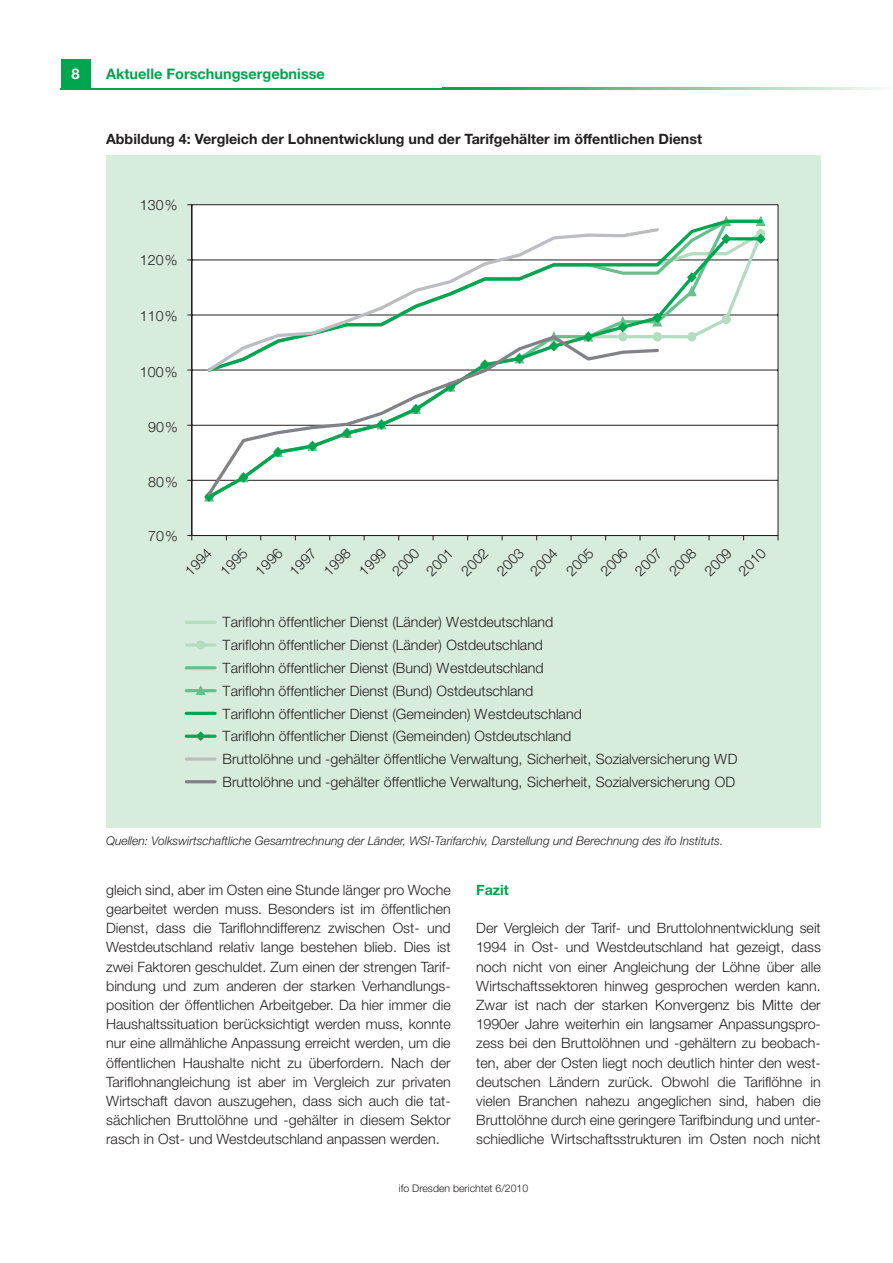
<style>
.page{position:relative;width:893px;height:1263px;background:#fff}
.page>*{position:absolute;margin:0;border:0;box-sizing:border-box;transform-origin:0 0}
.t1{font:700 14.7px "Helvetica Neue";color:#fff}
.t2{font:700 14.55px "Helvetica Neue";color:#00a54f}
.t3{font:300 14.25px/19.2px "Helvetica Neue";color:#231f20;text-align:justify}
.t4{font:700 14.25px "Helvetica Neue";color:#231f20}
.t5{font:700 14.25px "Helvetica Neue";color:#00a54f}
.t6{font:italic 300 12px "Helvetica Neue";color:#231f20}
.t7{font:300 10.5px "Helvetica Neue";color:#231f20}
</style>
<div class="page">
<div style="left:61px;top:60px;width:30px;height:29px;background:#00a54f"></div>
<hr style="left:61px;top:88px;width:382px;height:1px;background:#00a54f">
<svg style="left:443px;top:88px;width:440px;height:1px"></svg>
<div style="left:106px;top:155px;width:714px;height:673px;background:#d8ecdd"></div>
<svg style="left:187px;top:204px;width:591px;height:337px;background:#eff1ef"></svg>
<div style="left:756px;top:229px;width:9px;height:10px;border:2px solid #b3dcc0;border-radius:50%"></div>
<svg style="left:720px;top:215px;width:12px;height:3px"></svg>
<svg style="left:754px;top:215px;width:12px;height:12px"></svg>
<svg style="left:205px;top:218px;width:559px;height:283px;background:#f1f7f4"></svg>
<svg style="left:203px;top:491px;width:12px;height:12px"></svg>
<svg style="left:661px;top:312px;width:2px;height:15px"></svg>
<svg style="left:685px;top:271px;width:13px;height:26px"></svg>
<svg style="left:720px;top:233px;width:12px;height:12px"></svg>
<svg style="left:755px;top:233px;width:11px;height:12px"></svg>
<svg style="left:204px;top:226px;width:457px;height:149px;background:#f0f5f2"></svg>
<svg style="left:204px;top:334px;width:456px;height:165px;background:#f0f5f2"></svg>
<hr style="left:186px;top:621px;width:29px;height:3px;background:#b3dcc0">
<svg style="left:186px;top:643px;width:29px;height:4px"></svg>
<div style="left:196px;top:640px;width:9px;height:9px;border:2px solid #b3dcc0;border-radius:50%"></div>
<hr style="left:186px;top:666px;width:29px;height:3px;background:#65c18b">
<hr style="left:186px;top:689px;width:29px;height:3px;background:#65c18b">
<svg style="left:194px;top:685px;width:13px;height:10px"></svg>
<hr style="left:186px;top:712px;width:29px;height:3px;background:#00a54f">
<hr style="left:186px;top:735px;width:29px;height:3px;background:#00a54f">
<svg style="left:195px;top:731px;width:11px;height:10px"></svg>
<svg style="left:186px;top:757px;width:29px;height:4px"></svg>
<hr style="left:186px;top:780px;width:29px;height:3px;background:#808285">
<p class="t1" style="left:72px;top:69px;width:10px">8</p>
<p class="t2" style="left:106px;top:69px;width:220px">Aktuelle Forschungsergebnisse</p>
<p class="t4" style="left:106px;top:134px;width:597px">Abbildung 4: Vergleich der Lohnentwicklung und der Tarifgehälter im öffentlichen Dienst</p>
<p class="t3" style="left:140px;top:196px;width:39px">130%</p>
<p class="t3" style="left:140px;top:252px;width:39px">120%</p>
<p class="t3" style="left:140px;top:308px;width:39px">110%</p>
<p class="t3" style="left:140px;top:363px;width:39px">100%</p>
<p class="t3" style="left:148px;top:419px;width:31px">90%</p>
<p class="t3" style="left:148px;top:473px;width:31px">80%</p>
<p class="t3" style="left:148px;top:527px;width:31px">70%</p>
<p class="t3" style="left:181px;top:567px;width:33px;rotate:-45deg">1994</p>
<p class="t3" style="left:217px;top:567px;width:33px;rotate:-45deg">1995</p>
<p class="t3" style="left:252px;top:567px;width:33px;rotate:-45deg">1996</p>
<p class="t3" style="left:286px;top:567px;width:33px;rotate:-45deg">1997</p>
<p class="t3" style="left:320px;top:567px;width:33px;rotate:-45deg">1998</p>
<p class="t3" style="left:355px;top:567px;width:33px;rotate:-45deg">1999</p>
<p class="t3" style="left:388px;top:567px;width:33px;rotate:-45deg">2000</p>
<p class="t3" style="left:422px;top:567px;width:33px;rotate:-45deg">2001</p>
<p class="t3" style="left:457px;top:567px;width:33px;rotate:-45deg">2002</p>
<p class="t3" style="left:493px;top:567px;width:33px;rotate:-45deg">2003</p>
<p class="t3" style="left:542px;top:547px;width:33px;line-height:25.5px;text-indent:-25px;rotate:-45deg">2004<br>2005</p>
<p class="t3" style="left:597px;top:567px;width:33px;rotate:-45deg">2006</p>
<p class="t3" style="left:631px;top:567px;width:33px;rotate:-45deg">2007</p>
<p class="t3" style="left:665px;top:567px;width:33px;rotate:-45deg">2008</p>
<p class="t3" style="left:701px;top:567px;width:33px;rotate:-45deg">2009</p>
<p class="t3" style="left:735px;top:567px;width:33px;rotate:-45deg">2010</p>
<p class="t3" style="left:223px;top:612px;width:516px;line-height:22.8px;text-align:left">Tariflohn öffentlicher Dienst (Länder) Westdeutschland<br>Tariflohn öffentlicher Dienst (Länder) Ostdeutschland<br>Tariflohn öffentlicher Dienst (Bund) Westdeutschland<br>Tariflohn öffentlicher Dienst (Bund) Ostdeutschland<br>Tariflohn öffentlicher Dienst (Gemeinden) Westdeutschland<br>Tariflohn öffentlicher Dienst (Gemeinden) Ostdeutschland<br>Bruttolöhne und -gehälter öffentliche Verwaltung, Sicherheit, Sozialversicherung WD Bruttolöhne und -gehälter öffentliche Verwaltung, Sicherheit, Sozialversicherung OD</p>
<p class="t6" style="left:106px;top:836px;width:618px">Quellen: Volkswirtschaftliche Gesamtrechnung der Länder, WSI-Tarifarchiv, Darstellung und Berechnung des ifo Instituts.</p>
<p class="t3" style="left:106px;top:882px;width:346px">gleich sind, aber im Osten eine Stunde länger pro Woche gearbeitet werden muss. Besonders ist im öffentlichen Dienst, dass die Tariflohndifferenz zwischen Ost- und Westdeutschland relativ lange bestehen blieb. Dies ist zwei Faktoren geschuldet. Zum einen der strengen Tarif&shy;bindung und zum anderen der starken Verhandlungs - position der öffentlichen Arbeitgeber. Da hier immer die Haushaltssituation berücksichtigt werden muss, konnte nur eine allmähliche Anpassung erreicht werden, um die öffentlichen Haushalte nicht zu überfordern. Nach der Tariflohnangleichung ist aber im Vergleich zur privaten Wirtschaft davon auszugehen, dass sich auch die tat - sächlichen Bruttolöhne und -gehälter in diesem Sektor rasch in Ost- und Westdeutschland anpassen werden.</p>
<p class="t5" style="left:476px;top:885px;width:34px">Fazit</p>
<p class="t3" style="left:476px;top:920px;width:346px">Der Vergleich der Tarif- und Bruttolohnentwicklung seit 1994 in Ost- und Westdeutschland hat gezeigt, dass noch nicht von einer Angleichung der Löhne über alle Wirtschaftssektoren hinweg gesprochen werden kann.<br>Zwar ist nach der starken Konvergenz bis Mitte der 1990er Jahre weiterhin ein langsamer Anpassungspro&shy;zess bei den Bruttolöhnen und -gehältern zu beobach&shy;ten, aber der Osten liegt noch deutlich hinter den west&shy;deutschen Ländern zurück. Obwohl die Tariflöhne in vielen Branchen nahezu angeglichen sind, haben die Bruttolöhne durch eine geringere Tarifbindung und unter&shy;schiedliche Wirtschaftsstrukturen im Osten noch nicht</p>
<p class="t7" style="left:399px;top:1185px;width:131px">ifo Dresden berichtet 6/2010</p>
</div>
